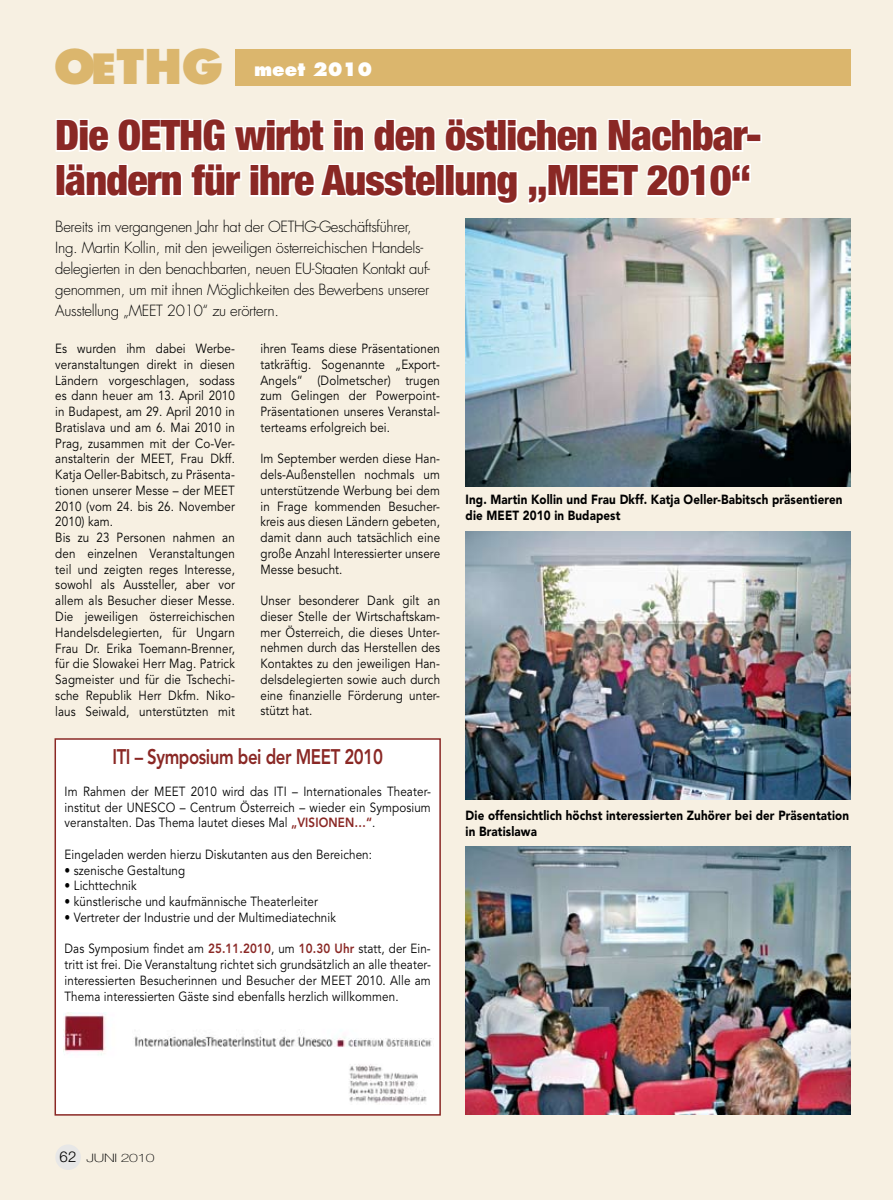
<style>
.page{position:relative;width:893px;height:1200px;background:#fff}
.page>*{position:absolute;margin:0;border:0;box-sizing:border-box;transform-origin:0 0}
.t1{font:800 46.5px "Futura";color:#dbb66d}
.t2{font:900 condensed 42px/45px "Helvetica Neue";letter-spacing:-.02em;color:#8a2825}
.t3{font:800 21px "Avenir";letter-spacing:-.025em;color:#8a2825;scale:.8 1}
.t4{font:800 18px "Futura";color:#fff}
.t5{font:300 15px/21px "Futura";letter-spacing:-.02em;color:#000}
.t6{font:13.2px/15.8px "Avenir";letter-spacing:.01em;color:#000;text-align:justify;scale:.88 1}
.t7{font:900 13.2px/15.8px "Avenir";letter-spacing:.01em;color:#000;scale:.88 1}
.t8{font:100 11.7px "Helvetica Neue";letter-spacing:-.025em;color:#000;scale:1.35 1}
.s1{font-size:40.5px}
.s2{font-weight:800;color:#8a2825}
.s3{font-weight:300;font-size:15px}
</style>
<div class="page">
<div style="left:0;top:0;width:893px;height:1199px;background:#f7f0e2"></div>
<div style="left:235px;top:49px;width:615px;height:36px;background:#dbb66d"></div>
<div style="left:55px;top:1144px;width:26px;height:25px;background:#e7e7e7;border-radius:50%"></div>
<svg style="left:56px;top:118px;width:309px;height:35px"></svg>
<svg style="left:373px;top:119px;width:63px;height:34px"></svg>
<svg style="left:445px;top:118px;width:153px;height:35px"></svg>
<svg style="left:607px;top:119px;width:143px;height:33px"></svg>
<div style="left:746px;top:133px;width:16px;height:10px;border:3px solid #fff"></div>
<div style="left:55px;top:164px;width:11px;height:33px;border:3px solid #fff"></div>
<svg style="left:63px;top:163px;width:372px;height:35px"></svg>
<div style="left:435px;top:164px;width:10px;height:33px;border:3px solid #fff"></div>
<div style="left:445px;top:164px;width:10px;height:33px;border:3px solid #fff"></div>
<svg style="left:453px;top:169px;width:65px;height:36px"></svg>
<svg style="left:528px;top:164px;width:223px;height:40px"></svg>
<img style="left:466px;top:219px;width:384px;height:268px">
<img style="left:466px;top:531px;width:384px;height:268px">
<img style="left:466px;top:846px;width:384px;height:268px">
<div style="left:55px;top:738px;width:385px;height:376px;background:#fff"></div>
<div style="left:55px;top:738px;width:386px;height:377px;border:2px solid #8a2825"></div>
<img style="left:63px;top:1012px;width:369px;height:91px">
<h1 class="t1" style="left:54px;top:37px;width:171px">O<span class="s1">E</span>THG</h1>
<h3 class="t4" style="left:260px;top:58px;width:74px">aktuell</h3>
<h3 class="t4" style="left:254px;top:58px;width:120px">meet 2010</h3>
<h2 class="t2" style="left:55px;top:112px;width:708px">Die OETHG wirbt in den östlichen Nachbar&shy;ländern für ihre Ausstellung „MEET 2010“</h2>
<p class="t5" style="left:55px;top:216px;width:376px">Bereits im vergangenen Jahr hat der OETHG-Geschäftsführer, Ing. Martin Kollin, mit den jeweiligen österreichischen Handels&shy;delegierten in den benachbarten, neuen EU-Staaten Kontakt auf&shy;genommen, um mit ihnen Möglichkeiten des Bewerbens unserer Ausstellung „MEET 2010“ zu erörtern.</p>
<p class="t6" style="left:55px;top:341px;width:206px;text-align:left">Es wurden ihm dabei Werbe&shy;veranstaltungen direkt in diesen<br>Ländern vorgeschlagen, sodass es dann heuer am 13. April 2010 in Budapest, am 29. April 2010 in<br>Bratislava und am 6. Mai 2010 in<br>Prag, zusammen mit der Co-Ver&shy;anstalterin der MEET, Frau Dkff.<br>Katja Oeller-Babitsch, zu Präsenta&shy;tionen unserer Messe – der MEET<br>2010 (vom 24. bis 26. November<br>2010) kam.<br>Bis zu 23 Personen nahmen an den einzelnen Veranstaltungen teil und zeigten reges Interesse, sowohl als Aussteller, aber vor allem als Besucher dieser Messe.<br>Die jeweiligen österreichischen<br>Handelsdelegierten, für Ungarn<br>Frau Dr. Erika Toemann-Brenner, für die Slowakei Herr Mag. Patrick<br>Sagmeister und für die Tschechi&shy;sche Republik Herr Dkfm. Niko&shy;laus Seiwald, unterstützten mit</p>
<p class="t6" style="left:260px;top:341px;width:206px">ihren Teams diese Präsentationen tatkräftig. Sogenannte „Export-Angels“ (Dolmetscher) trugen zum Gelingen der Powerpoint-Präsentationen unseres Veranstal&shy;terteams erfolgreich bei.</p>
<p class="t6" style="left:260px;top:451px;width:206px">Im September werden diese Han&shy;dels-Außenstellen nochmals um unterstützende Werbung bei dem in Frage kommenden Besucher&shy;kreis aus diesen Ländern gebeten, damit dann auch tatsächlich eine große Anzahl Interessierter unsere Messe besucht.</p>
<p class="t6" style="left:260px;top:593px;width:206px">Unser besonderer Dank gilt an dieser Stelle der Wirtschaftskam&shy;mer Österreich, die dieses Unter&shy;nehmen durch das Herstellen des Kontaktes zu den jeweiligen Han&shy;delsdelegierten sowie auch durch eine finanzielle Förderung unter&shy;stützt hat.</p>
<h3 class="t3" style="left:112px;top:744px;width:340px">ITI – Symposium bei der MEET 2010</h3>
<p class="t6" style="left:65px;top:783px;width:418px">Im Rahmen der MEET 2010 wird das ITI – Internationales Theater&shy;institut der UNESCO – Centrum Österreich – wieder ein Symposium veranstalten. Das Thema lautet dieses Mal <span class="s2">„VISIONEN…“</span>.</p>
<p class="t6" style="left:65px;top:846px;width:351px">Eingeladen werden hierzu Diskutanten aus den Bereichen:</p>
<p class="t6" style="left:65px;top:862px;width:139px">• szenische Gestaltung</p>
<p class="t6" style="left:65px;top:878px;width:84px">• Lichttechnik</p>
<p class="t6" style="left:65px;top:893px;width:289px">• künstlerische und kaufmännische Theaterleiter</p>
<p class="t6" style="left:65px;top:909px;width:310px">• Vertreter der Industrie und der Multimediatechnik</p>
<p class="t6" style="left:65px;top:941px;width:418px">Das Symposium findet am <span class="s2">25.11.2010</span>, um <span class="s2">10.30 Uhr</span> statt, der Ein&shy;tritt ist frei. Die Veranstaltung richtet sich grundsätzlich an alle theater&shy;interessierten Besucherinnen und Besucher der MEET 2010. Alle am Thema interessierten Gäste sind ebenfalls herzlich willkommen.</p>
<p class="t7" style="left:466px;top:491px;width:430px">Ing. Martin Kollin und Frau Dkff. Katja Oeller-Babitsch präsentieren die MEET 2010 in Budapest</p>
<p class="t7" style="left:466px;top:807px;width:437px">Die offensichtlich höchst interessierten Zuhörer bei der Präsentation in Bratislawa</p>
<p class="t8" style="left:60px;top:1150px;width:72px"><span class="s3">62</span> Juni 2010</p>
</div>
